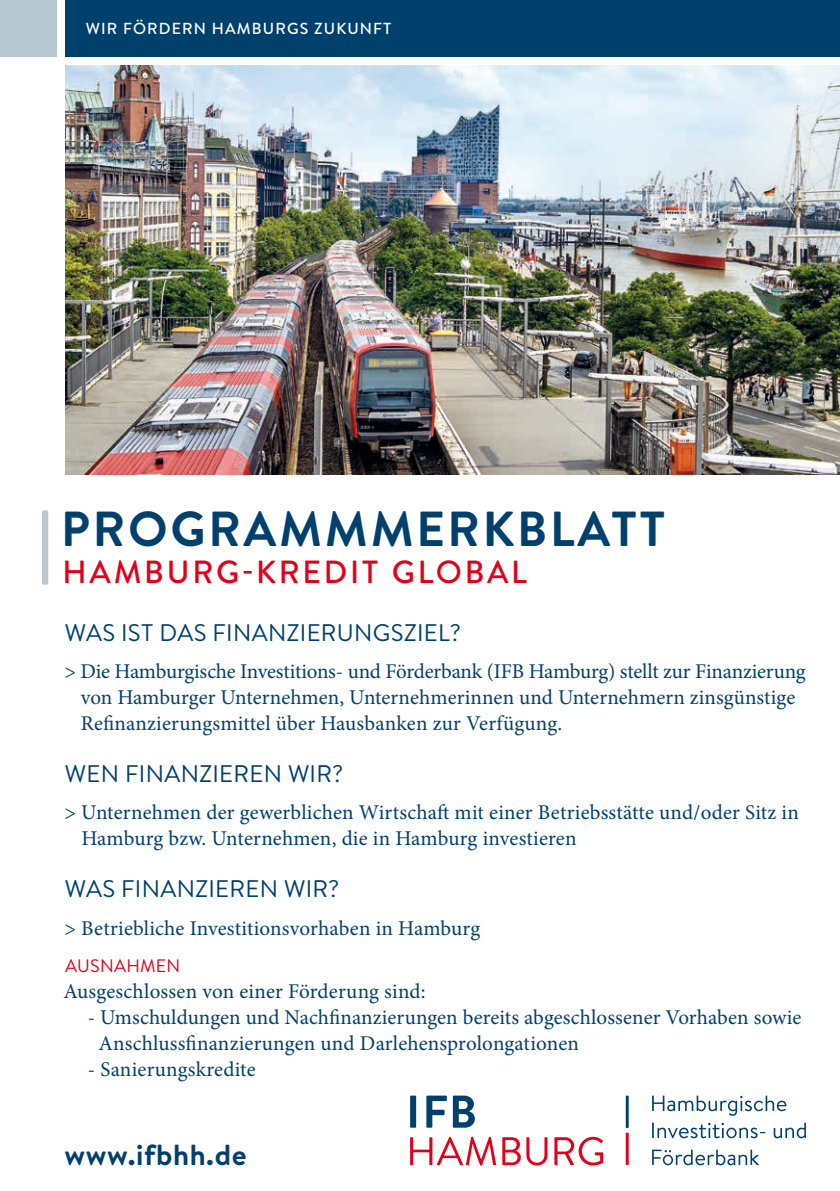
<style>
.page{position:relative;width:840px;height:1191px;background:#fff}
.page>*{position:absolute;margin:0;border:0;box-sizing:border-box;transform-origin:0 0}
.t1{font:700 49.2px "Brandon Text";letter-spacing:.055em;color:#00406d}
.t2{font:500 32px "Brandon Text";letter-spacing:.085em;color:#e2001a}
.t3{font:700 29px "Brandon Text";letter-spacing:.02em;color:#00406d}
.t4{font:24px "Brandon Text";letter-spacing:.015em;color:#00406d}
.t5{font:21px/26px "Minion Pro";letter-spacing:.005em;color:#00406d}
.t6{font:18px "Brandon Text";letter-spacing:.015em;color:#e2001a}
.t7{font:500 16px "Brandon Text";letter-spacing:.07em;color:#fff}
</style>
<div class="page">
<img style="left:65px;top:65px;width:774px;height:410px">
<svg style="left:410px;top:1095px;width:64px;height:32px"></svg>
<svg style="left:410px;top:1136px;width:192px;height:29px"></svg>
<svg style="left:652px;top:1149px;width:106px;height:16px"></svg>
<svg style="left:652px;top:1122px;width:153px;height:16px"></svg>
<svg style="left:652px;top:1095px;width:134px;height:20px"></svg>
<hr style="left:625px;top:1095px;width:3px;height:33px;background:#00406d">
<hr style="left:625px;top:1132px;width:3px;height:33px;background:#e2001a">
<div style="left:42px;top:510px;width:6px;height:75px;background:#b7c7cf;border-radius:2px"></div>
<div style="left:65px;top:0;width:774px;height:57px;background:#00406d"></div>
<div style="left:0;top:0;width:57px;height:57px;background:#b7c7cf"></div>
<p class="t7" style="left:86px;top:17px;width:307px">WIR FÖRDERN HAMBURGS ZUKUNFT</p>
<h1 class="t1" style="left:61px;top:495px;width:605px">PROGRAMMMERKBLATT</h1>
<h2 class="t2" style="left:63px;top:550px;width:466px">HAMBURG-KREDIT GLOBAL</h2>
<p class="t4" style="left:65px;top:616px;width:397px">WAS IST DAS FINANZIERUNGSZIEL?</p>
<p class="t5" style="left:81px;top:658px;width:726px;text-indent:-16px">&gt; Die Hamburgische Investitions- und Förderbank (IFB Hamburg) stellt zur Finanzierung von Hamburger Unternehmen, Unternehmerinnen und Unternehmern zinsgünstige<br>Refinanzierungsmittel über Hausbanken zur Verfügung.</p>
<p class="t4" style="left:65px;top:757px;width:280px">WEN FINANZIEREN WIR?</p>
<p class="t5" style="left:81px;top:799px;width:718px;text-indent:-17px">&gt; Unternehmen der gewerblichen Wirtschaft mit einer Betriebsstätte und/oder Sitz in<br>Hamburg bzw. Unternehmen, die in Hamburg investieren</p>
<p class="t4" style="left:65px;top:872px;width:276px">WAS FINANZIEREN WIR?</p>
<p class="t5" style="left:64px;top:915px;width:417px">&gt; Betriebliche Investitionsvorhaben in Hamburg</p>
<p class="t6" style="left:65px;top:953px;width:117px">AUSNAHMEN</p>
<p class="t5" style="left:63px;top:978px;width:363px">Ausgeschlossen von einer Förderung sind:</p>
<p class="t5" style="left:98px;top:1004px;width:704px;text-indent:-11px">- Umschuldungen und Nachfinanzierungen bereits abgeschlossener Vorhaben sowie<br>Anschlussfinanzierungen und Darlehensprolongationen</p>
<p class="t5" style="left:88px;top:1056px;width:169px">- Sanierungskredite</p>
<h3 class="t3" style="left:65px;top:1134px;width:183px">www.ifbhh.de</h3>
</div>
